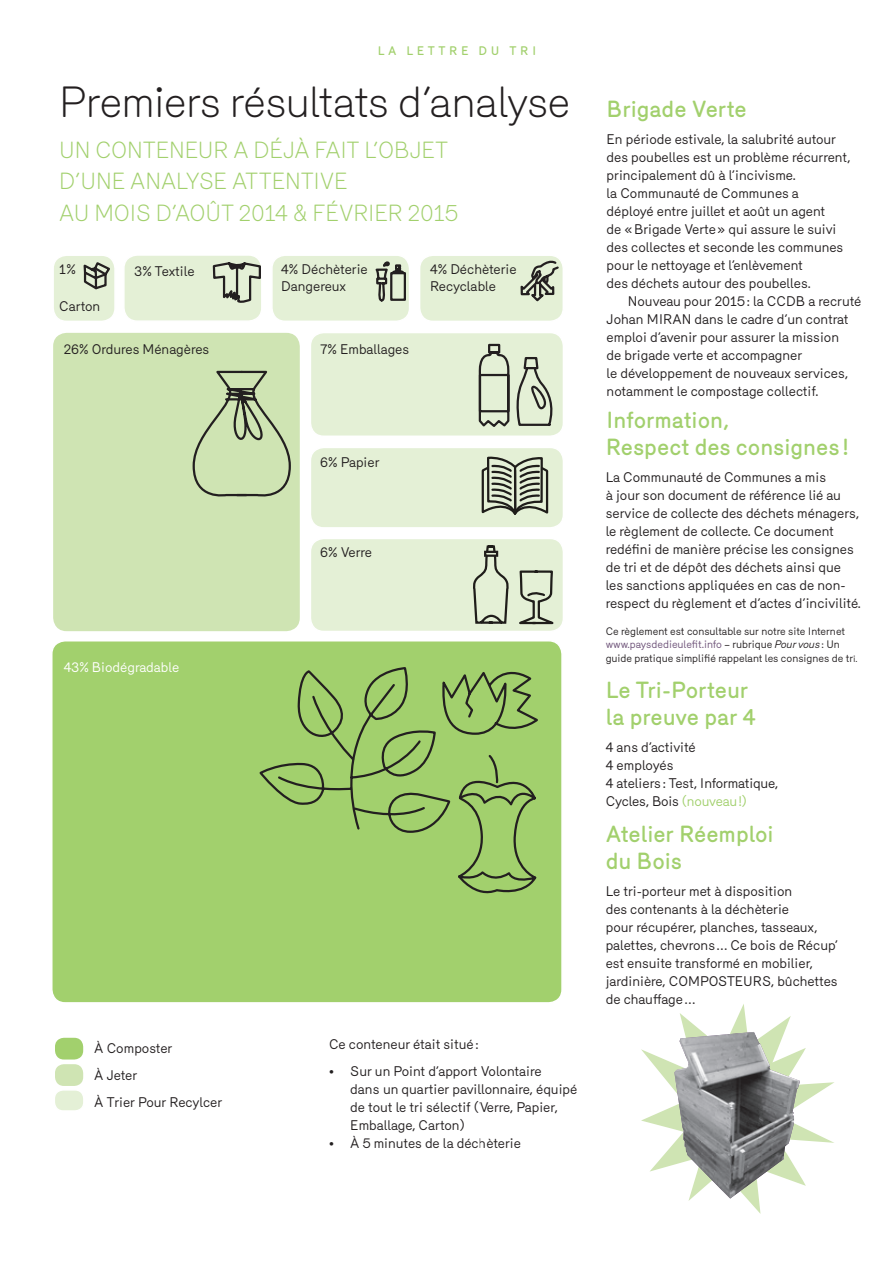
<style>
.page{position:relative;width:893px;height:1263px;background:#fff}
.page>*{position:absolute;margin:0;border:0;box-sizing:border-box;transform-origin:0 0}
.Sous_titre_2{font:300 42px "Mercury";letter-spacing:-.015em;color:#231f20}
.Sous_titre_20_pts{font:500 22.5px/27px "Mercury";letter-spacing:-.005em;color:#a2d06d}
.Sous_titre_2-2{font:300 22.5px/31.5px "Mercury";letter-spacing:-.005em;color:#a2d06d}
.Texte_10pts{font:500 22.5px "Mercury";letter-spacing:-.005em;color:#a2d06d}
.Texte_10pts-2{font:13.5px/18px "Mercury";color:#231f20}
.Texte_10pts-3{font:13.5px "Mercury";color:#fff}
.t1{font:500 12px "Mercury";letter-spacing:.3em;color:#a2d06d}
.légende_7_pts{font:10.5px/13.5px "Mercury";color:#231f20}
.s1{color:#6c5177}
.s2{font-style:italic}
.s3{font-size:9px}
.s4{color:#a2d06d}
</style>
<div class="page">
<svg style="left:641px;top:1004px;width:193px;height:210px"></svg>
<img style="left:674px;top:1032px;width:126px;height:166px">
<div style="left:53px;top:333px;width:247px;height:298px;background:#cfe4b3;border-radius:14px"></div>
<div style="left:310px;top:538px;width:253px;height:93px;background:#e4f0d6;border-radius:14px"></div>
<div style="left:310px;top:538px;width:254px;height:94px;border:2px solid #fff;border-radius:14px"></div>
<div style="left:310px;top:447px;width:253px;height:81px;background:#e4f0d6;border-radius:14px"></div>
<div style="left:310px;top:447px;width:254px;height:82px;border:2px solid #fff;border-radius:14px"></div>
<div style="left:310px;top:332px;width:253px;height:104px;background:#e4f0d6;border-radius:14px"></div>
<div style="left:310px;top:332px;width:254px;height:105px;border:2px solid #fff;border-radius:14px"></div>
<div style="left:53px;top:255px;width:62px;height:66px;background:#e4f0d6;border-radius:14px"></div>
<div style="left:52px;top:254px;width:64px;height:68px;border:2px solid #fff;border-radius:14px"></div>
<div style="left:272px;top:255px;width:138px;height:66px;background:#e4f0d6;border-radius:14px"></div>
<div style="left:271px;top:254px;width:139px;height:68px;border:2px solid #fff;border-radius:14px"></div>
<div style="left:420px;top:255px;width:143px;height:66px;background:#e4f0d6;border-radius:14px"></div>
<div style="left:419px;top:254px;width:145px;height:68px;border:2px solid #fff;border-radius:14px"></div>
<div style="left:124px;top:255px;width:138px;height:66px;background:#e4f0d6;border-radius:14px"></div>
<div style="left:123px;top:254px;width:140px;height:68px;border:2px solid #fff;border-radius:14px"></div>
<div style="left:52px;top:641px;width:510px;height:362px;background:#a2d06d;border-radius:14px"></div>
<div style="left:51px;top:640px;width:512px;height:364px;border:2px solid #fff;border-radius:14px"></div>
<div style="left:55px;top:1038px;width:28px;height:21px;background:#a2d06d;border-radius:9px"></div>
<div style="left:55px;top:1064px;width:28px;height:22px;background:#cfe4b3;border-radius:9px"></div>
<div style="left:54px;top:1090px;width:30px;height:21px;background:#e4f0d6;border-radius:9px"></div>
<div style="left:54px;top:1089px;width:31px;height:23px;border:2px solid #fff;border-radius:9px"></div>
<svg style="left:259px;top:667px;width:279px;height:227px"></svg>
<svg style="left:473px;top:545px;width:81px;height:80px"></svg>
<svg style="left:481px;top:456px;width:68px;height:59px"></svg>
<svg style="left:478px;top:343px;width:75px;height:84px"></svg>
<svg style="left:520px;top:260px;width:41px;height:42px"></svg>
<svg style="left:375px;top:261px;width:32px;height:41px"></svg>
<svg style="left:212px;top:260px;width:50px;height:47px"></svg>
<svg style="left:83px;top:260px;width:29px;height:30px"></svg>
<svg style="left:192px;top:370px;width:99px;height:127px"></svg>
<p class="t1" style="left:378px;top:43px;width:160px">LA LETTRE DU TRI</p>
<p class="Sous_titre_2" style="left:59px;top:78px;width:513px">Premiers résultats d’analyse</p>
<p class="Sous_titre_2-2" style="left:59px;top:134px;width:400px">UN CONTENEUR A DÉJÀ FAIT L’OBJET<br>D’UNE ANALYSE ATTENTIVE<br>AU MOIS D’AOÛT 2014 &amp; FÉVRIER 2015</p>
<p class="Texte_10pts-2" style="left:59px;top:260px;width:18px">1%</p>
<p class="Texte_10pts-2" style="left:59px;top:297px;width:43px">Carton</p>
<p class="Texte_10pts-2" style="left:134px;top:263px;width:62px">3% Textile</p>
<p class="Texte_10pts-2" style="left:281px;top:261px;width:88px;line-height:16.2px">4% Déchèterie<br>Dangereux</p>
<p class="Texte_10pts-2" style="left:430px;top:261px;width:88px;line-height:16.2px">4% Déchèterie<br>Recyclable</p>
<p class="Texte_10pts-2" style="left:64px;top:340px;width:147px">26% Ordures Ménagères</p>
<p class="Texte_10pts-2" style="left:320px;top:340px;width:90px">7% Emballages</p>
<p class="Texte_10pts-2" style="left:320px;top:453px;width:61px">6% Papier</p>
<p class="Texte_10pts-2" style="left:320px;top:543px;width:53px">6% Verre</p>
<p class="Texte_10pts-3" style="left:64px;top:659px;width:117px">43% Biodégradable</p>
<p class="Texte_10pts-2" style="left:94px;top:1039px;width:80px">À Composter</p>
<p class="Texte_10pts-2" style="left:94px;top:1066px;width:44px">À Jeter</p>
<p class="Texte_10pts-2" style="left:94px;top:1093px;width:129px">À Trier Pour Recylcer</p>
<p class="Texte_10pts-2" style="left:329px;top:1035px;width:151px">Ce conteneur était situé:</p>
<p class="Texte_10pts-2" style="left:350px;top:1062px;width:229px;text-indent:-21px">• Sur un Point d’apport Volontaire<br>dans un quartier pavillonnaire, équipé de tout le tri sélectif (Verre, Papier, Emballage, Carton)</p>
<p class="Texte_10pts-2" style="left:329px;top:1134px;width:193px">• À 5 minutes de la déchèterie</p>
<p class="Texte_10pts" style="left:607px;top:96px;width:142px">Brigade Verte</p>
<p class="Texte_10pts-2" style="left:607px;top:130px;width:231px">En période estivale, la salubrité autour</p>
<p class="Texte_10pts-2" style="left:607px;top:148px;width:245px">des poubelles est un problème récurrent,</p>
<p class="Texte_10pts-2" style="left:607px;top:166px;width:191px">principalement dû à l’incivisme.</p>
<p class="Texte_10pts-2" style="left:607px;top:184px;width:194px">la Communauté de Communes a</p>
<p class="Texte_10pts-2" style="left:607px;top:202px;width:220px">déployé entre juillet et août un agent</p>
<p class="Texte_10pts-2" style="left:607px;top:220px;width:231px">de «Brigade Verte» qui assure le suivi</p>
<p class="Texte_10pts-2" style="left:607px;top:238px;width:238px">des collectes et seconde les communes</p>
<p class="Texte_10pts-2" style="left:607px;top:256px;width:198px">pour le nettoyage et l’enlèvement</p>
<p class="Texte_10pts-2" style="left:607px;top:274px;width:206px">des déchets autour des poubelles.</p>
<p class="Texte_10pts-2" style="left:628px;top:292px;width:235px">Nouveau pour 2015: la CCDB a recruté</p>
<p class="Texte_10pts-2" style="left:607px;top:310px;width:243px">Johan MIRAN dans le cadre d’un contrat</p>
<p class="Texte_10pts-2" style="left:607px;top:328px;width:234px">emploi d’avenir pour assurer la mission</p>
<p class="Texte_10pts-2" style="left:607px;top:346px;width:197px">de brigade verte et accompagner</p>
<p class="Texte_10pts-2" style="left:607px;top:364px;width:243px">le développement de nouveaux services,</p>
<p class="Texte_10pts-2" style="left:607px;top:382px;width:213px">notamment le compostage collectif.</p>
<p class="Sous_titre_20_pts" style="left:606px;top:406px;width:245px">Information,<br>Respect des consignes !</p>
<p class="Texte_10pts-2" style="left:606px;top:468px;width:257px">La Communauté de Communes a mis<br>à jour son document de référence lié au service de collecte des déchets ménagers, le règlement de collecte. Ce document redéfini de manière précise les consignes de tri et de dépôt des déchets ainsi que les sanctions appliquées en cas de non&shy;respect du règlement et d’actes d’incivilité.</p>
<p class="légende_7_pts" style="left:606px;top:624px;width:253px">Ce règlement est consultable sur notre site Internet <span class="s1">www.paysdedieulefit.info</span> – rubrique <span class="s2">Pour vous</span> : Un guide pratique simplifié rappelant les consignes de tr<span class="s3">i.</span></p>
<p class="Sous_titre_20_pts" style="left:606px;top:676px;width:144px">Le Tri-Porteur</p>
<p class="Sous_titre_20_pts" style="left:606px;top:703px;width:152px">la preuve par 4</p>
<p class="Texte_10pts-2" style="left:606px;top:738px;width:174px">4 ans d’activité<br>4 employés<br>4 ateliers : Test, Informatique,<br>Cycles, Bois <span class="s4">(nouveau!)</span></p>
<p class="Sous_titre_20_pts" style="left:606px;top:820px;width:170px">Atelier Réemploi du Bois</p>
<p class="Texte_10pts-2" style="left:606px;top:882px;width:234px">Le tri-porteur met à disposition<br>des contenants à la déchèterie<br>pour récupérer, planches, tasseaux, palettes, chevrons… Ce bois de Récup’ est ensuite transformé en mobilier, jardinière, COMPOSTEURS, bûchettes de chauffage…</p>
</div>
